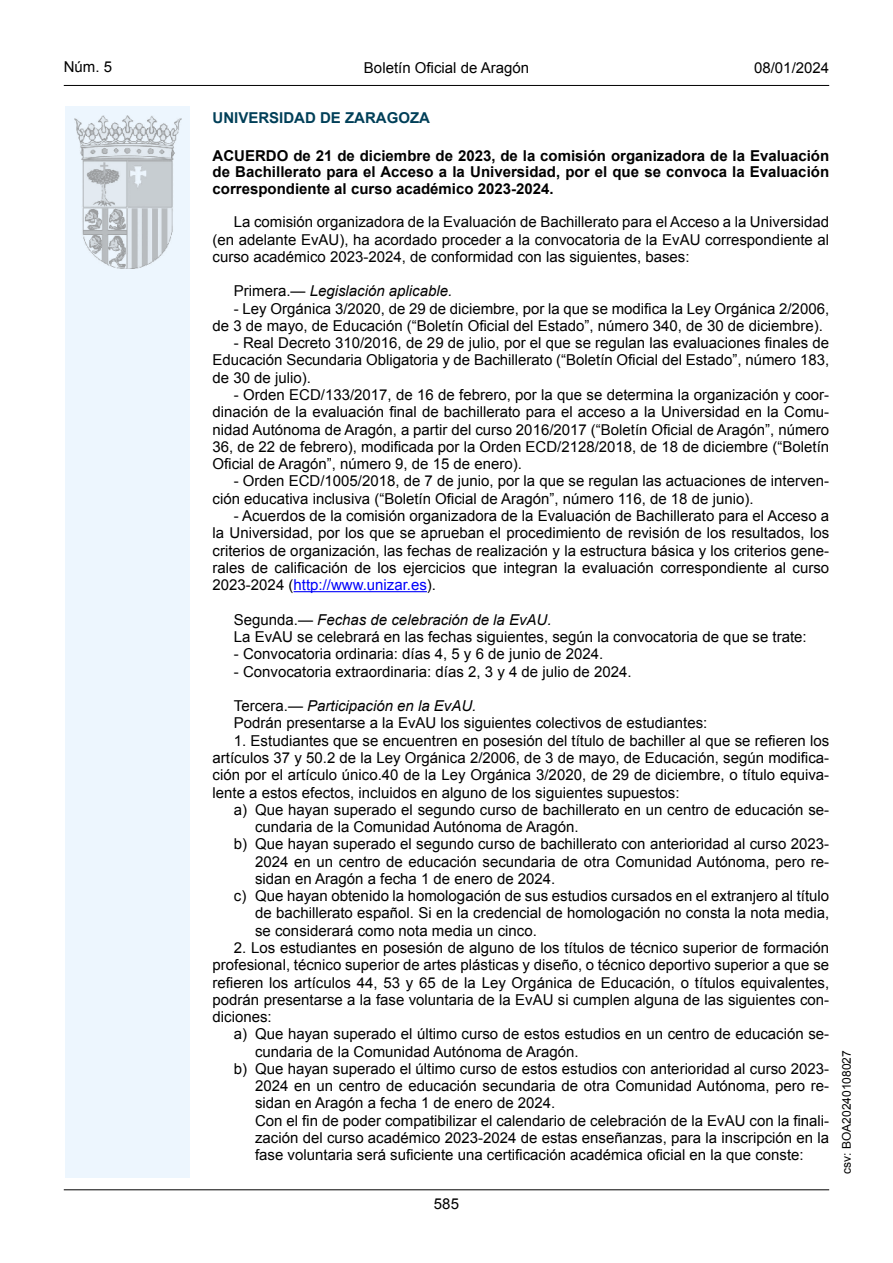
<style>
.page{position:relative;width:893px;height:1263px;background:#fff}
.page>*{position:absolute;margin:0;border:0;box-sizing:border-box;transform-origin:0 0}
.inicio_de_parrafo{font:15px/17.2px "Arial";color:#000;text-align:justify}
.Sangrado_01{font:15px/17.2px "Arial";color:#000;text-align:justify}
.Titulo_text{font:700 15px/16.5px "Arial";color:#000;text-align:justify}
.inicio_de_parrafo-2{font:italic 15px "Arial";color:#000}
.estilo_head-c{font:15px "Arial";color:#000}
.emisor_text{font:700 15px "Arial";color:#003f58}
.estilo_head-d{font:15px "Arial MT2";color:#000}
.estilo_head-i{font:15px "Arial MT2";color:#000}
.numero_pagina{font:15px "Arial MT2";color:#000}
.estilo_head-i-2{font:12px "Arial MT2";color:#000}
.s1{font-style:normal}
.s2{color:#0000fa}
</style>
<div class="page">
<div style="left:65px;top:106px;width:125px;height:1072px;background:#edf6fe"></div>
<img style="left:75px;top:115px;width:106px;height:153px">
<hr style="left:64px;top:85px;width:765px;height:1px;background:#000">
<hr style="left:64px;top:1189px;width:765px;height:1px;background:#000">
<hr style="left:293px;top:591px;width:134px;height:1px;background:#0000fa">
<p class="estilo_head-i" style="left:64px;top:57px;width:50px">Núm. 5</p>
<p class="estilo_head-c" style="left:364px;top:57px;width:167px">Boletín Oficial de Aragón</p>
<p class="estilo_head-d" style="left:754px;top:57px;width:77px">08/01/2024</p>
<h5 class="emisor_text" style="left:213px;top:108px;width:219px">UNIVERSIDAD DE ZARAGOZA</h5>
<p class="Titulo_text" style="left:213px;top:148px;width:618px">ACUERDO de 21 de diciembre de 2023, de la comisión organizadora de la Evaluación de Bachillerato para el Acceso a la Universidad, por el que se convoca la Evaluación correspondiente al curso académico 2023-2024.</p>
<p class="inicio_de_parrafo" style="left:213px;top:213px;width:618px;text-indent:21px">La comisión organizadora de la Evaluación de Bachillerato para el Acceso a la Universidad (en adelante EvAU), ha acordado proceder a la convocatoria de la EvAU correspondiente al curso académico 2023-2024, de conformidad con las siguientes, bases:</p>
<p class="inicio_de_parrafo-2" style="left:234px;top:281px;width:220px"><span class="s1">Primera.—</span> Legislación aplicable.</p>
<p class="inicio_de_parrafo" style="left:213px;top:300px;width:618px;text-indent:21px">- Ley Orgánica 3/2020, de 29 de diciembre, por la que se modifica la Ley Orgánica 2/2006, de 3 de mayo, de Educación (“Boletín Oficial del Estado”, número 340, de 30 de diciembre).</p>
<p class="inicio_de_parrafo" style="left:213px;top:334px;width:618px;text-indent:21px">- Real Decreto 310/2016, de 29 de julio, por el que se regulan las evaluaciones finales de Educación Secundaria Obligatoria y de Bachillerato (“Boletín Oficial del Estado”, número 183, de 30 de julio).</p>
<p class="inicio_de_parrafo" style="left:213px;top:386px;width:618px;text-indent:21px">- Orden ECD/133/2017, de 16 de febrero, por la que se determina la organización y coor&shy;dinación de la evaluación final de bachillerato para el acceso a la Universidad en la Comu&shy;nidad Autónoma de Aragón, a partir del curso 2016/2017 (“Boletín Oficial de Aragón”, número 36, de 22 de febrero), modificada por la Orden ECD/2128/2018, de 18 de diciembre (“Boletín Oficial de Aragón”, número 9, de 15 de enero).</p>
<p class="inicio_de_parrafo" style="left:213px;top:473px;width:618px;text-indent:21px">- Orden ECD/1005/2018, de 7 de junio, por la que se regulan las actuaciones de interven&shy;ción educativa inclusiva (“Boletín Oficial de Aragón”, número 116, de 18 de junio).</p>
<p class="inicio_de_parrafo" style="left:213px;top:507px;width:618px;text-indent:21px">- Acuerdos de la comisión organizadora de la Evaluación de Bachillerato para el Acceso a la Universidad, por los que se aprueban el procedimiento de revisión de los resultados, los criterios de organización, las fechas de realización y la estructura básica y los criterios gene&shy;rales de calificación de los ejercicios que integran la evaluación correspondiente al curso 2023-2024 (<span class="s2">http://www.unizar.es</span>).</p>
<p class="inicio_de_parrafo-2" style="left:234px;top:610px;width:319px"><span class="s1">Segunda.—</span> Fechas de celebración de la EvAU.</p>
<p class="inicio_de_parrafo" style="left:234px;top:628px;width:574px">La EvAU se celebrará en las fechas siguientes, según la convocatoria de que se trate:</p>
<p class="inicio_de_parrafo" style="left:234px;top:645px;width:371px">- Convocatoria ordinaria: días 4, 5 y 6 de junio de 2024.</p>
<p class="inicio_de_parrafo" style="left:234px;top:663px;width:399px">- Convocatoria extraordinaria: días 2, 3 y 4 de julio de 2024.</p>
<p class="inicio_de_parrafo-2" style="left:234px;top:696px;width:244px"><span class="s1">Tercera.—</span> Participación en la EvAU.</p>
<p class="inicio_de_parrafo" style="left:234px;top:715px;width:475px">Podrán presentarse a la EvAU los siguientes colectivos de estudiantes:</p>
<p class="inicio_de_parrafo" style="left:213px;top:732px;width:618px;text-indent:21px">1. Estudiantes que se encuentren en posesión del título de bachiller al que se refieren los artículos 37 y 50.2 de la Ley Orgánica 2/2006, de 3 de mayo, de Educación, según modifica&shy;ción por el artículo único.40 de la Ley Orgánica 3/2020, de 29 de diciembre, o título equiva&shy;lente a estos efectos, incluidos en alguno de los siguientes supuestos:</p>
<p class="Sangrado_01" style="left:255px;top:801px;width:576px;text-indent:-21px">a) Que hayan superado el segundo curso de bachillerato en un centro de educación se&shy;cundaria de la Comunidad Autónoma de Aragón.</p>
<p class="Sangrado_01" style="left:255px;top:835px;width:576px;text-indent:-21px">b) Que hayan superado el segundo curso de bachillerato con anterioridad al curso 2023- 2024 en un centro de educación secundaria de otra Comunidad Autónoma, pero re&shy;sidan en Aragón a fecha 1 de enero de 2024.</p>
<p class="Sangrado_01" style="left:255px;top:887px;width:576px;text-indent:-21px">c) Que hayan obtenido la homologación de sus estudios cursados en el extranjero al título de bachillerato español. Si en la credencial de homologación no consta la nota media, se considerará como nota media un cinco.</p>
<p class="inicio_de_parrafo" style="left:213px;top:939px;width:618px;text-indent:21px">2. Los estudiantes en posesión de alguno de los títulos de técnico superior de formación profesional, técnico superior de artes plásticas y diseño, o técnico deportivo superior a que se refieren los artículos 44, 53 y 65 de la Ley Orgánica de Educación, o títulos equivalentes, podrán presentarse a la fase voluntaria de la EvAU si cumplen alguna de las siguientes con&shy;diciones:</p>
<p class="Sangrado_01" style="left:255px;top:1025px;width:576px;text-indent:-21px">a) Que hayan superado el último curso de estos estudios en un centro de educación se&shy;cundaria de la Comunidad Autónoma de Aragón.</p>
<p class="Sangrado_01" style="left:255px;top:1060px;width:576px;text-indent:-21px">b) Que hayan superado el último curso de estos estudios con anterioridad al curso 2023- 2024 en un centro de educación secundaria de otra Comunidad Autónoma, pero re&shy;sidan en Aragón a fecha 1 de enero de 2024.</p>
<p class="Sangrado_01" style="left:255px;top:1112px;width:576px">Con el fin de poder compatibilizar el calendario de celebración de la EvAU con la finali&shy;zación del curso académico 2023-2024 de estas enseñanzas, para la inscripción en la fase voluntaria será suficiente una certificación académica oficial en la que conste:</p>
<p class="numero_pagina" style="left:434px;top:1194px;width:27px">585</p>
<p class="estilo_head-i-2" style="left:839px;top:1174px;width:125px;rotate:-90deg">csv: BOA20240108027</p>
</div>
